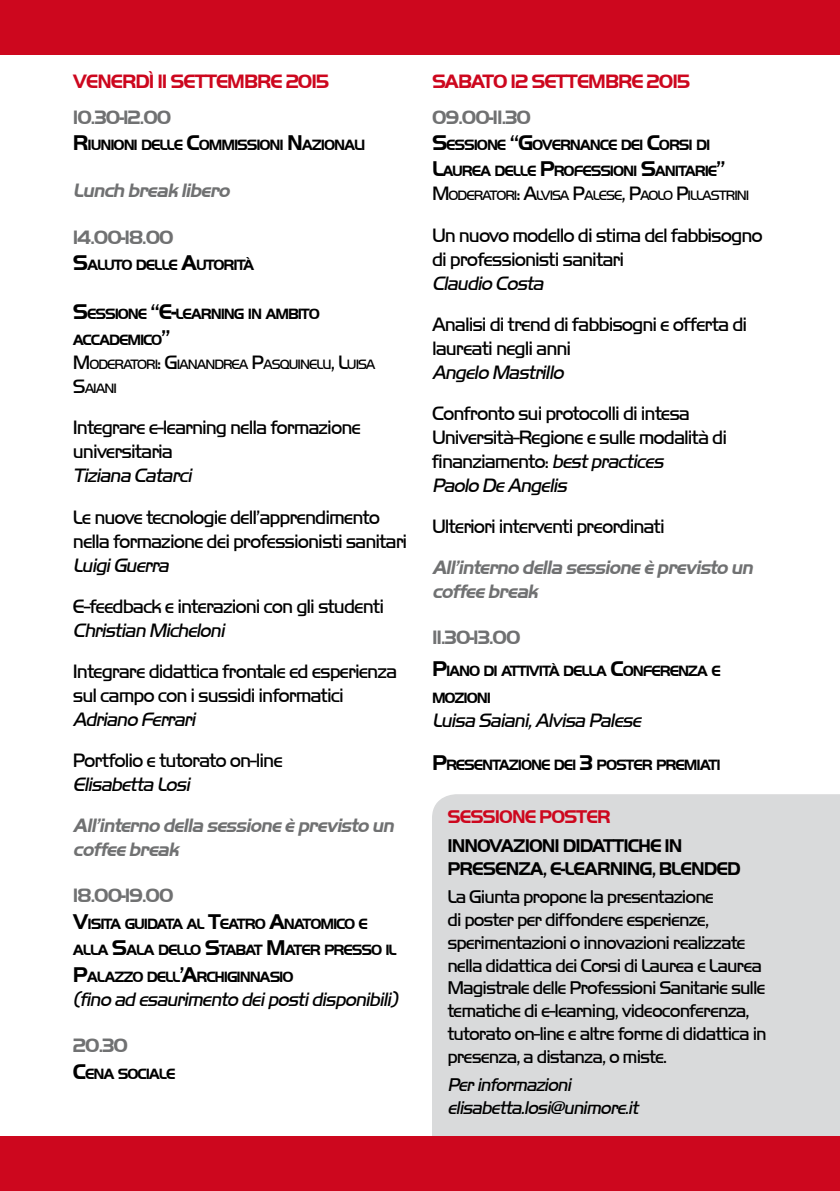
<style>
.page{position:relative;width:840px;height:1191px;background:#fff}
.page>*{position:absolute;margin:0;border:0;box-sizing:border-box;transform-origin:0 0}
.t1{font:20px/24px "Handel Got D Ligh";letter-spacing:-.05em;color:#000}
.t2{font:italic 20px "Handel Got D Ligh";letter-spacing:-.06em;color:#000}
.t3{font:italic 700 20px/24px "Handel Got D";letter-spacing:-.26em;color:#707172}
.t4{font:700 20px "Handel Got D";letter-spacing:-.05em;color:#707172}
.t5{font:700 20px "Handel Got D";letter-spacing:-.05em;color:#cd071e}
.t6{font:19px/22.8px "Handel Got D Ligh";letter-spacing:-.05em;color:#000}
.t7{font:700 19px/22.8px "Handel Got D";letter-spacing:-.05em;color:#000}
.t8{font:italic 19px/22.8px "Handel Got D Ligh";color:#000}
.t9{font:700 19px "Handel Got D";color:#cd071e}
.t10{font:700 15.4px/26.4px "Handel Got D";letter-spacing:-.07em;color:#000}
.t11{font:14px/24px "Handel Got D Ligh";letter-spacing:-.07em;color:#000}
.s1{font-size:22px}
.s2{font-size:20px}
.s3{font-style:italic}
</style>
<div class="page">
<div style="left:0;top:0;width:839px;height:55px;background:#cd071e"></div>
<div style="left:432px;top:794px;width:407px;height:342px;background:#d9dadb"></div>
<div style="left:0;top:1136px;width:839px;height:55px;background:#cd071e"></div>
<p class="t5" style="left:73px;top:70px;width:258px">VENERDÌ 11 SETTEMBRE 2015</p>
<p class="t4" style="left:73px;top:106px;width:100px">10.30-12.00</p>
<p class="t10" style="left:73px;top:132px;width:294px"><span class="s1">R</span>IUNIONI DELLE <span class="s1">C</span>OMMISSIONI <span class="s1">N</span>AZIONALI</p>
<p class="t3" style="left:73px;top:178px;width:162px">Lunch break libero</p>
<p class="t4" style="left:73px;top:225px;width:102px">14.00-18.00</p>
<p class="t10" style="left:73px;top:252px;width:183px"><span class="s1">S</span>ALUTO DELLE <span class="s1">A</span>UTORITÀ</p>
<p class="t10" style="left:73px;top:301px;width:248px"><span class="s1">S</span>ESSIONE <span class="s1">“E-</span>LEARNING IN AMBITO<br>ACCADEMICO<span class="s1">”</span></p>
<p class="t11" style="left:73px;top:353px;width:304px"><span class="s2">M</span> ODERATORI<span class="s2">: G</span>IANANDREA <span class="s2">P</span>ASQUINELLI<span class="s2">, L</span>UISA<br><span class="s2">S</span>AIANI</p>
<p class="t1" style="left:73px;top:416px;width:289px">Integrare e-learning nella formazione universitaria</p>
<p class="t2" style="left:73px;top:464px;width:124px">Tiziana Catarci</p>
<p class="t1" style="left:73px;top:505px;width:336px">Le nuove tecnologie dell’apprendimento nella formazione dei professionisti sanitari</p>
<p class="t2" style="left:73px;top:553px;width:102px">LuigiGuerra</p>
<p class="t1" style="left:73px;top:594px;width:312px">E-feedback e interazioni con gli studenti</p>
<p class="t2" style="left:73px;top:618px;width:157px">Christian Micheloni</p>
<p class="t1" style="left:73px;top:659px;width:325px">Integrare didattica frontale ed esperienza sul campo con i sussidi informatici</p>
<p class="t2" style="left:73px;top:707px;width:128px">Adriano Ferrari</p>
<p class="t1" style="left:73px;top:748px;width:211px">Portfolio e tutorato on-line</p>
<p class="t2" style="left:73px;top:772px;width:123px">Elisabetta Losi</p>
<p class="t3" style="left:73px;top:813px;width:326px">All’interno della sessioneèprevisto un coffeebreak</p>
<p class="t4" style="left:73px;top:884px;width:102px">18.00-19.00</p>
<p class="t10" style="left:73px;top:910px;width:325px"><span class="s1">V</span>ISITA GUIDATA AL <span class="s1">T</span>EATRO <span class="s1">A</span>NATOMICO E<br>ALLA <span class="s1">S</span>ALA DELLO <span class="s1">S</span>TABAT <span class="s1">M</span> ATER PRESSO IL<br><span class="s1">P</span>ALAZZO DELL<span class="s1">’A</span>RCHIGINNASIO</p>
<p class="t2" style="left:73px;top:987px;width:330px">(fino ad esaurimento deipostidisponibili)</p>
<p class="t4" style="left:73px;top:1034px;width:57px">20.30</p>
<p class="t10" style="left:73px;top:1060px;width:104px"><span class="s1">C</span>ENA SOCIALE</p>
<p class="t5" style="left:432px;top:70px;width:260px">SABATO 12 SETTEMBRE 2015</p>
<p class="t4" style="left:432px;top:106px;width:100px">09.00-11.30</p>
<p class="t10" style="left:432px;top:132px;width:295px"><span class="s1">S</span>ESSIONE <span class="s1">“G</span>OVERNANCE DEI <span class="s1">C</span>ORSI DI<br><span class="s1">L</span>AUREA DELLE <span class="s1">P</span>ROFESSIONI <span class="s1">S</span>ANITARIE<span class="s1">”</span></p>
<p class="t11" style="left:432px;top:184px;width:318px"><span class="s2">M</span> ODERATORI<span class="s2">: A</span>LVISA <span class="s2">P</span>ALESE<span class="s2">, P</span>AOLO <span class="s2">P</span>ILLASTRINI</p>
<p class="t1" style="left:432px;top:223px;width:332px">Un nuovo modello di stima del fabbisogno di professionisti sanitari</p>
<p class="t2" style="left:432px;top:271px;width:117px">Claudio Costa</p>
<p class="t1" style="left:432px;top:312px;width:316px">Analisi di trend di fabbisogni e offerta di laureati negli anni</p>
<p class="t2" style="left:432px;top:360px;width:137px">Angelo Mastrillo</p>
<p class="t1" style="left:432px;top:401px;width:296px">Confronto sui protocolli di intesa<br>Università-Regione e sulle modalità di finanziamento: <span class="s3">bestpractices<br>Paolo DeAngelis</span></p>
<p class="t1" style="left:432px;top:514px;width:234px">Ulteriori interventi preordinati</p>
<p class="t3" style="left:432px;top:555px;width:326px">All’interno della sessioneèprevisto un coffeebreak</p>
<p class="t4" style="left:432px;top:626px;width:90px">11.30-13.00</p>
<p class="t10" style="left:432px;top:658px;width:290px"><span class="s1">P</span>IANO DI ATTIVITÀ DELLA <span class="s1">C</span>ONFERENZA E<br>MOZIONI</p>
<p class="t2" style="left:432px;top:709px;width:215px">Luisa Saiani,Alvisa Palese</p>
<p class="t10" style="left:432px;top:752px;width:290px"><span class="s1">P</span>RESENTAZIONE DEI <span class="s1">3</span> POSTER PREMIATI</p>
<p class="t9" style="left:447px;top:806px;width:12px">SESSIONE</p>
<p class="t9" style="left:539px;top:806px;width:13px">POSTE</p>
<p class="t9" style="left:596px;top:806px;width:15px">R</p>
<p class="t7" style="left:447px;top:834px;width:295px">INNOVAZIONI DIDATTICHE IN<br>PRESENZA, E-LEARNING, BLENDED</p>
<p class="t6" style="left:447px;top:885px;width:321px">La Giunta propone la presentazione<br>di poster per diffondere esperienze, sperimentazioni o innovazioni realizzate nella didattica dei Corsi di Laurea e Laurea Magistrale delle Professioni Sanitarie sulle tematiche di e-learning, videoconferenza, tutorato on-line e altre forme di didattica in presenza, a distanza, o miste.</p>
<p class="t8" style="left:447px;top:1073px;width:196px">Perinformazioni elisabetta.losi@unimore.it</p>
</div>
